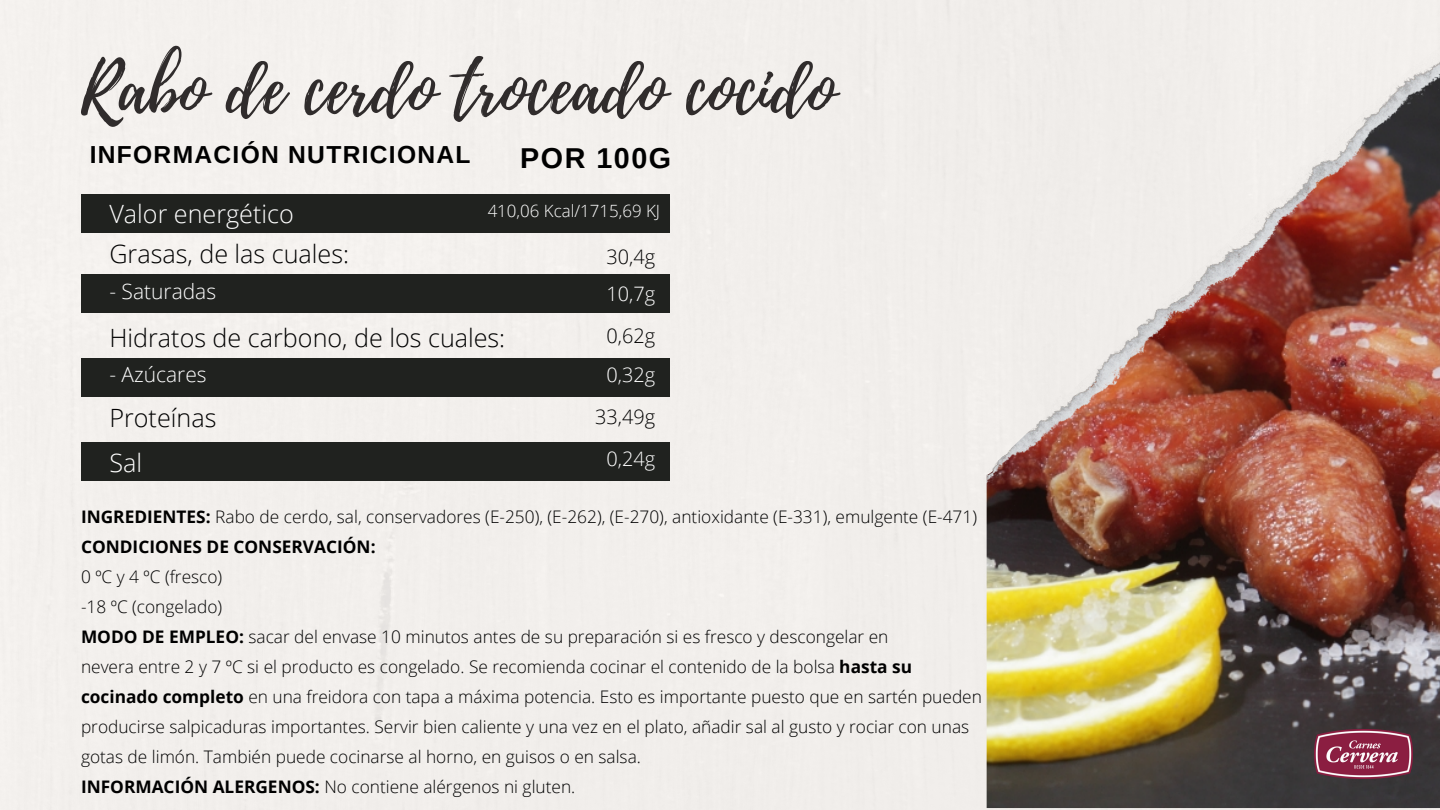
<style>
.page{position:relative;width:1440px;height:810px;background:#f2efec}
.page>*{position:absolute;margin:0;border:0;box-sizing:border-box;transform-origin:0 0}
.t1{font:70px "Playlist Script";color:#302c2c}
.t2{font:700 28.7px "Arimo";letter-spacing:.05em;color:#000}
.t3{font:300 25.2px "Open Sans";color:#000}
.t4{font:300 25.2px "Open Sans";color:#fff}
.t5{font:700 24.6px "Arimo";letter-spacing:.05em;color:#000}
.t6{font:300 21px "Open Sans";color:#fff}
.t7{font:300 19.9px "Open Sans";color:#000}
.t8{font:300 19.9px "Open Sans";color:#fff}
.t9{font:300 17.3px/30px "Open Sans";color:#000}
.t10{font:700 17.3px "Open Sans";color:#000}
.t11{font:300 16.9px "Open Sans";color:#fff}
.s1{font-weight:700}
</style>
<div class="page">
<img style="left:987px;top:540px;width:453px;height:268px">
<img style="left:987px;top:0;width:453px;height:540px">
<div style="left:81px;top:194px;width:588px;height:39px;background:#20221f"></div>
<div style="left:81px;top:442px;width:588px;height:39px;background:#20221f"></div>
<div style="left:81px;top:358px;width:588px;height:39px;background:#20221f"></div>
<div style="left:81px;top:274px;width:588px;height:39px;background:#20221f"></div>
<img style="left:1314px;top:729px;width:99px;height:50px">
<p class="t1" style="left:81px;top:39px;width:756px">Rabo de cerdo troceado cocido</p>
<p class="t5" style="left:90px;top:141px;width:382px">INFORMACIÓN NUTRICIONAL</p>
<p class="t4" style="left:109px;top:196px;width:186px">Valor energético</p>
<p class="t3" style="left:109px;top:236px;width:241px">Grasas, de las cuales:</p>
<p class="t6" style="left:109px;top:276px;width:108px">- Saturadas</p>
<p class="t2" style="left:520px;top:142px;width:152px">POR 100G</p>
<p class="t11" style="left:488px;top:199px;width:174px">410,06 Kcal/1715,69 KJ</p>
<p class="t7" style="left:606px;top:242px;width:50px">30,4g</p>
<p class="t8" style="left:606px;top:280px;width:50px">10,7g</p>
<p class="t3" style="left:109px;top:321px;width:397px">Hidratos de carbono, de los cuales:</p>
<p class="t7" style="left:606px;top:322px;width:50px">0,62g</p>
<p class="t6" style="left:109px;top:359px;width:99px">- Azúcares</p>
<p class="t8" style="left:606px;top:361px;width:50px">0,32g</p>
<p class="t3" style="left:109px;top:400px;width:108px">Proteínas</p>
<p class="t7" style="left:595px;top:403px;width:62px">33,49g</p>
<p class="t4" style="left:109px;top:445px;width:34px">Sal</p>
<p class="t8" style="left:606px;top:445px;width:50px">0,24g</p>
<p class="t9" style="left:81px;top:501px;width:898px"><span class="s1">INGREDIENTES:</span> Rabo de cerdo, sal, conservadores (E-250), (E-262), (E-270), antioxidante (E-331), emulgente (E-471)</p>
<p class="t10" style="left:81px;top:534px;width:296px">CONDICIONES DE CONSERVACIÓN:</p>
<p class="t9" style="left:81px;top:561px;width:143px">0 ºC y 4 ºC (fresco)</p>
<p class="t9" style="left:81px;top:591px;width:143px">-18 ºC (congelado)</p>
<p class="t9" style="left:81px;top:621px;width:809px"><span class="s1">MODO DE EMPLEO:</span> sacar del envase 10 minutos antes de su preparación si es fresco y descongelar en</p>
<p class="t9" style="left:81px;top:651px;width:902px">nevera entre 2 y 7 ºC si el producto es congelado. Se recomienda cocinar el contenido de la bolsa <span class="s1">hasta su cocinado completo</span> en una freidora con tapa a máxima potencia. Esto es importante puesto que en sartén pueden producirse salpicaduras importantes. Servir bien caliente y una vez en el plato, añadir sal al gusto y rociar con unas gotas de limón. También puede cocinarse al horno, en guisos o en salsa.</p>
<p class="t9" style="left:81px;top:771px;width:496px"><span class="s1">INFORMACIÓN ALERGENOS:</span> No contiene alérgenos ni gluten.</p>
</div>
